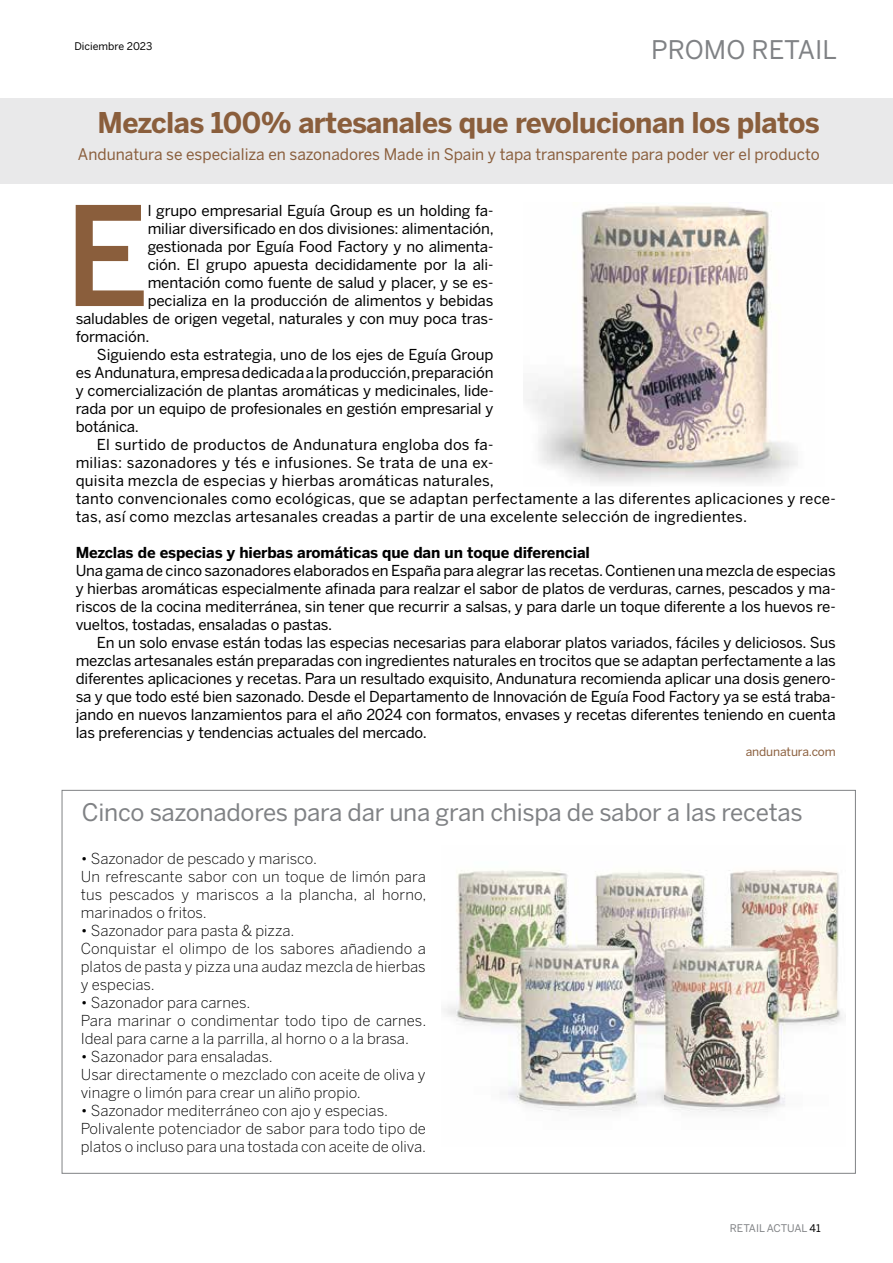
<style>
.page{position:relative;width:893px;height:1263px;background:#fff}
.page>*{position:absolute;margin:0;border:0;box-sizing:border-box;transform-origin:0 0}
.t1{font:500 136.65px "Benton Sans";color:#8a5e3c}
.t2{font:700 28.35px "Benton Sans";letter-spacing:-.02em;color:#8a5e3c}
.t3{font:25.5px "Benton Sans";color:#808285}
.t4{font:24px "Benton Sans";letter-spacing:-.01em;color:#808285}
.t5{font:15.9px "Benton Sans";color:#8a5e3c}
.t6{font:15px/18px "Benton Sans";letter-spacing:-.01em;color:#000;text-align:justify}
.t7{font:300 15px/18px "Benton Sans";color:#000}
.t8{font:15px "Benton Sans";letter-spacing:.015em;color:#000}
.t9{font:700 15px "Benton Sans";letter-spacing:-.01em;color:#000}
.t10{font:12px "Benton Sans";letter-spacing:-.01em;color:#8a5e3c}
.t11{font:10.5px "Benton Sans";color:#808285}
.t12{font:10.5px "Benton Sans";color:#000}
.s1{color:#000}
</style>
<div class="page">
<div style="left:0;top:98px;width:893px;height:86px;background:#e9e9ea"></div>
<img style="left:525px;top:205px;width:273px;height:278px">
<img style="left:443px;top:870px;width:403px;height:243px">
<p class="t12" style="left:74px;top:40px;width:79px">Diciembre 2023</p>
<h3 class="t3" style="left:651px;top:35px;width:187px">promo retail</h3>
<h2 class="t2" style="left:98px;top:106px;width:724px">Mezclas 100% artesanales que revolucionan los platos</h2>
<p class="t5" style="left:78px;top:145px;width:743px">Andunatura se especializa en sazonadores Made in Spain y tapa transparente para poder ver el producto</p>
<h1 class="t1" style="left:64px;top:175px;width:86px">E</h1>
<p class="t6" style="left:148px;top:201px;width:347px">l grupo empresarial Eguía Group es un holding fa-</p>
<p class="t6" style="left:148px;top:219px;width:348px">miliar diversificado en dos divisiones: alimentación,</p>
<p class="t6" style="left:148px;top:237px;width:347px">gestionada por Eguía Food Factory y no alimenta-</p>
<p class="t6" style="left:148px;top:255px;width:347px">ción. El grupo apuesta decididamente por la ali-</p>
<p class="t6" style="left:148px;top:273px;width:347px">mentación como fuente de salud y placer, y se es-</p>
<p class="t6" style="left:148px;top:291px;width:347px">pecializa en la producción de alimentos y bebidas</p>
<p class="t6" style="left:76px;top:309px;width:419px">saludables de origen vegetal, naturales y con muy poca tras-</p>
<p class="t6" style="left:76px;top:327px;width:75px">formación.</p>
<p class="t6" style="left:97px;top:345px;width:398px">Siguiendo esta estrategia, uno de los ejes de Eguía Group</p>
<p class="t6" style="left:76px;top:363px;width:419px">es Andunatura, empresa dedicada a la producción, preparación</p>
<p class="t6" style="left:76px;top:381px;width:419px">y comercialización de plantas aromáticas y medicinales, lide-</p>
<p class="t6" style="left:76px;top:399px;width:419px">rada por un equipo de profesionales en gestión empresarial y</p>
<p class="t6" style="left:76px;top:417px;width:65px">botánica.</p>
<p class="t8" style="left:97px;top:436px;width:398px">El surtido de productos de Andunatura engloba dos fa-</p>
<p class="t8" style="left:76px;top:454px;width:419px">milias: sazonadores y tés e infusiones. Se trata de una ex-</p>
<p class="t8" style="left:76px;top:472px;width:420px">quisita mezcla de especias y hierbas aromáticas naturales,</p>
<p class="t8" style="left:76px;top:490px;width:762px">tanto convencionales como ecológicas, que se adaptan perfectamente a las diferentes aplicaciones y rece-</p>
<p class="t8" style="left:76px;top:508px;width:673px">tas, así como mezclas artesanales creadas a partir de una excelente selección de ingredientes.</p>
<p class="t9" style="left:76px;top:544px;width:516px">Mezclas de especias y hierbas aromáticas que dan un toque diferencial</p>
<p class="t6" style="left:76px;top:561px;width:762px">Una gama de cinco sazonadores elaborados en España para alegrar las recetas. Contienen una mezcla de especias y hierbas aromáticas especialmente afinada para realzar el sabor de platos de verduras, carnes, pescados y ma&shy;riscos de la cocina mediterránea, sin tener que recurrir a salsas, y para darle un toque diferente a los huevos re&shy;vueltos, tostadas, ensaladas o pastas.</p>
<p class="t6" style="left:76px;top:633px;width:762px;text-indent:21px">En un solo envase están todas las especias necesarias para elaborar platos variados, fáciles y deliciosos. Sus mezclas artesanales están preparadas con ingredientes naturales en trocitos que se adaptan perfectamente a las diferentes aplicaciones y recetas. Para un resultado exquisito, Andunatura recomienda aplicar una dosis genero&shy;sa y que todo esté bien sazonado. Desde el Departamento de I nnovación de Eguía Food Factory ya se está traba&shy;jando en nuevos lanzamientos para el año 2024 con formatos, envases y recetas diferentes teniendo en cuenta las preferencias y tendencias actuales del mercado.</p>
<p class="t10" style="left:746px;top:745px;width:92px">andunatura.com</p>
<h3 class="t4" style="left:82px;top:798px;width:722px">Cinco sazonadores para dar una gran chispa de sabor a las recetas</h3>
<p class="t7" style="left:81px;top:849px;width:347px">• Sazonador de pescado y marisco.<br>Un refrescante sabor con un toque de limón para tus pescados y mariscos a la plancha, al horno, marinados o fritos.</p>
<p class="t7" style="left:81px;top:921px;width:347px">• Sazonador para pasta &amp; pizza.<br>Conquistar el olimpo de los sabores añadiendo a platos de pasta y pizza una audaz mezcla de hierbas y especias.</p>
<p class="t7" style="left:81px;top:993px;width:347px">• Sazonador para carnes.<br>Para marinar o condimentar todo tipo de carnes.<br>Ideal para carne a la parrilla, al horno o a la brasa.</p>
<p class="t7" style="left:81px;top:1047px;width:346px">• Sazonador para ensaladas.<br>Usar directamente o mezclado con aceite de oliva y vinagre o limón para crear un aliño propio.</p>
<p class="t7" style="left:81px;top:1101px;width:347px">• Sazonador mediterráneo con ajo y especias.<br>Polivalente potenciador de sabor para todo tipo de platos o incluso para una tostada con aceite de oliva.</p>
<p class="t11" style="left:730px;top:1221px;width:7px">RETAIL</p>
<p class="t11" style="left:767px;top:1221px;width:55px">ACTUAL <span class="s1">41</span></p>
</div>
